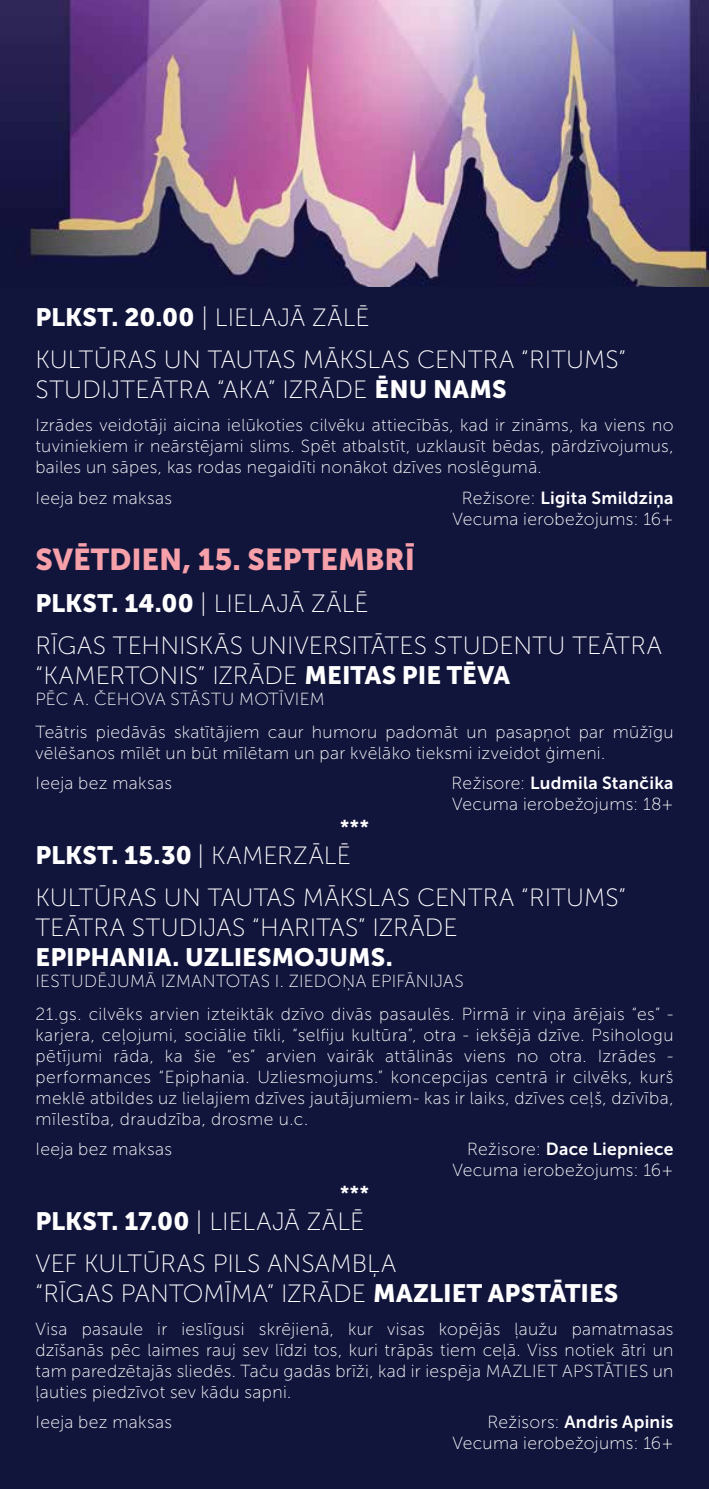
<style>
.page{position:relative;width:709px;height:1489px;background:#fff}
.page>*{position:absolute;margin:0;border:0;box-sizing:border-box;transform-origin:0 0}
.t1{font:30px "Museo Sans 900";color:#f6a0a9}
.t2{font:25px/42px "Museo Sans 100";letter-spacing:.005em;color:#fff}
.t3{font:25px "Museo Sans 900";color:#fff}
.t4{font:20px "Museo Sans 700";color:#fff}
.t5{font:17.5px/21px "Museo Sans 100";letter-spacing:.02em;color:#fff;text-align:justify}
.t6{font:17.5px "Museo Sans 700";letter-spacing:.015em;color:#fff}
.s1{font-family:"Museo Sans 900"}
.s2{font-family:"Museo Sans 100"}
</style>
<div class="page">
<img style="left:0;top:0;width:709px;height:288px">
<div style="left:0;top:288px;width:709px;height:1200px;background:#11143b"></div>
<h2 class="t2" style="left:35px;top:297px;width:592px"><span class="s1">PLKST. 20.00</span> | LIELAJĀ ZĀLĒ<br>KULTŪRAS UN TAUTAS MĀKSLAS CENTRA “RITUMS”</h2>
<h2 class="t2" style="left:35px;top:369px;width:472px">STUDIJTEĀTRA “AKA” IZRĀDE <span class="s1">ĒNU NAMS</span></h2>
<p class="t5" style="left:35px;top:415px;width:639px">Izrādes veidotāji aicina ielūkoties cilvēku attiecībās, kad ir zināms, ka viens no tuviniekiem ir neārstējami slims. Spēt atbalstīt, uzklausīt bēdas, pārdzīvojumus, bailes un sāpes, kas rodas negaidīti nonākot dzīves noslēgumā.</p>
<p class="t5" style="left:35px;top:487px;width:138px">Ieeja bez maksas</p>
<p class="t6" style="left:462px;top:487px;width:213px"><span class="s2">Režisore:</span> Ligita Smildziņa</p>
<p class="t5" style="left:452px;top:508px;width:222px">Vecuma ierobežojums: 16+</p>
<h1 class="t1" style="left:35px;top:542px;width:381px">SVĒTDIEN, 15. SEPTEMBRĪ</h1>
<h2 class="t2" style="left:35px;top:582px;width:628px"><span class="s1">PLKST. 14.00</span> | LIELAJĀ ZĀLĒ<br>RĪGAS TEHNISKĀS UNIVERSITĀTES STUDENTU TEĀTRA</h2>
<h2 class="t2" style="left:35px;top:654px;width:476px">“KAMERTONIS” IZRĀDE <span class="s1">MEITAS PIE TĒVA</span></h2>
<p class="t5" style="left:35px;top:682px;width:639px;line-height:33px">PĒC A. ČEHOVA STĀSTU MOTĪVIEM<br>Teātris piedāvās skatītājiem caur humoru padomāt un pasapņot par mūžīgu</p>
<p class="t5" style="left:35px;top:737px;width:571px;line-height:30px">vēlēšanos mīlēt un būt mīlētam un par kvēlāko tieksmi izveidot ģimeni.<br>Ieeja bez maksas</p>
<p class="t6" style="left:451px;top:772px;width:223px"><span class="s2">Režisore:</span> Ludmila Stančika</p>
<p class="t5" style="left:452px;top:793px;width:223px">Vecuma ierobežojums: 18+</p>
<p class="t4" style="left:340px;top:815px;width:30px">***</p>
<h2 class="t3" style="left:35px;top:840px;width:317px">PLKST. 15.30 <span class="s2">| KAMERZĀLĒ</span></h2>
<h2 class="t2" style="left:35px;top:882px;width:592px;line-height:30px">KULTŪRAS UN TAUTAS MĀKSLAS CENTRA “RITUMS”<br>TEĀTRA STUDIJAS “HARITAS” IZRĀDE</h2>
<h2 class="t3" style="left:35px;top:942px;width:359px">EPIPHANIA. UZLIESMOJUMS.</h2>
<p class="t5" style="left:35px;top:964px;width:639px;line-height:33px">IESTUDĒJUMĀ IZMANTOTAS I. ZIEDOŅA EPIFĀNIJAS<br>21.gs. cilvēks arvien izteiktāk dzīvo divās pasaulēs. Pirmā ir viņa ārējais “es” -</p>
<p class="t5" style="left:35px;top:1024px;width:639px">karjera, ceļojumi, sociālie tīkli, “selfiju kultūra”, otra - iekšējā dzīve. Psihologu pētījumi rāda, ka šie “es” arvien vairāk attālinās viens no otra. Izrādes - performances “Epiphania. Uzliesmojums.” koncepcijas centrā ir cilvēks, kurš meklē atbildes uz lielajiem dzīves jautājumiem- kas ir laiks, dzīves ceļš, dzīvība, mīlestība, draudzība, drosme u.c.</p>
<p class="t5" style="left:35px;top:1138px;width:138px">Ieeja bez maksas</p>
<p class="t6" style="left:467px;top:1138px;width:208px"><span class="s2">Režisore:</span> Dace Liepniece</p>
<p class="t5" style="left:452px;top:1159px;width:222px">Vecuma ierobežojums: 16+</p>
<p class="t4" style="left:340px;top:1181px;width:30px">***</p>
<h2 class="t2" style="left:35px;top:1200px;width:362px"><span class="s1">PLKST. 17.00</span> | LIELAJĀ ZĀLĒ<br>VEF KULTŪRAS PILS ANSAMBĻA</h2>
<h2 class="t2" style="left:35px;top:1272px;width:584px">“RĪGAS PANTOMĪMA” IZRĀDE <span class="s1">MAZLIET APSTĀTIES</span></h2>
<p class="t5" style="left:35px;top:1318px;width:639px">Visa pasaule ir ieslīgusi skrējienā, kur visas kopējās ļaužu pamatmasas dzīšanās pēc laimes rauj sev līdzi tos, kuri trāpās tiem ceļā. Viss notiek ātri un tam paredzētajās sliedēs. Taču gadās brīži, kad ir iespēja MAZLIET APSTĀTIES un ļauties piedzīvot sev kādu sapni.</p>
<p class="t5" style="left:35px;top:1411px;width:138px">Ieeja bez maksas</p>
<p class="t6" style="left:487px;top:1411px;width:187px"><span class="s2">Režisors:</span> Andris Apinis</p>
<p class="t5" style="left:452px;top:1432px;width:222px">Vecuma ierobežojums: 16+</p>
</div>
